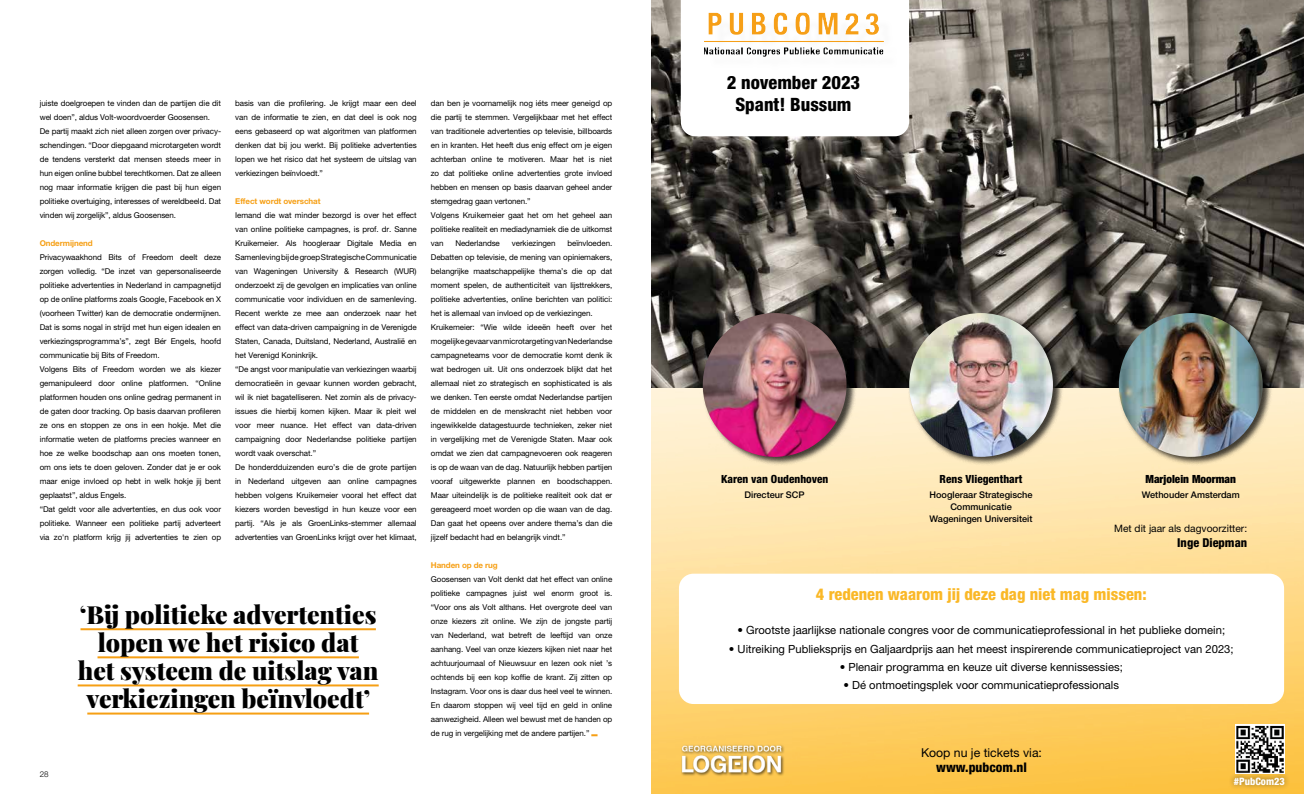
<style>
.page{position:relative;width:1304px;height:794px;background:#fff}
.page>*{position:absolute;margin:0;border:0;box-sizing:border-box;transform-origin:0 0}
.t1{font:900 25px/28px "Playfair Display";color:#000;text-align:center}
.t2{font:800 condensed 18.4px/22.1px "Helvetica Neue LT Pro";color:#000;text-align:center}
.t3{font:800 condensed 16.3px "Helvetica Neue LT Pro";color:#fab827}
.t4{font:800 condensed 13.3px "Helvetica Neue LT Pro";color:#000}
.t5{font:12.3px "Helvetica Neue LT Pro";color:#000}
.t6{font:800 condensed 12.3px "Helvetica Neue LT Pro";color:#000}
.t7{font:11.2px "Helvetica Neue LT Pro";color:#000}
.t8{font:800 condensed 11.2px "Helvetica Neue LT Pro";color:#000}
.t9{font:900 condensed 11.2px "Helvetica Neue LT Pro";color:#000}
.t10{font:10.2px "Helvetica Neue LT Pro";color:#000}
.t11{font:800 condensed 10.2px "Helvetica Neue LT Pro";color:#fff}
.t12{font:500 9.2px/12.3px "Helvetica Neue LT Pro";color:#000;text-align:center}
.t13{font:8px/14px "Helvetica Neue LT Pro";letter-spacing:-.01em;color:#000}
.t14{font:700 8px "Helvetica Neue LT Pro";letter-spacing:-.01em;color:#f69f14}
.t15{font:300 8px "Helvetica Neue LT Pro";color:#000}
</style>
<div class="page">
<hr style="left:78px;top:684px;width:301px;height:2px;background:#f69f14">
<hr style="left:87px;top:712px;width:282px;height:2px;background:#f69f14">
<hr style="left:81px;top:628px;width:295px;height:2px;background:#f69f14">
<hr style="left:98px;top:656px;width:261px;height:2px;background:#f69f14">
<img style="left:652px;top:387px;width:652px;height:407px">
<img style="left:652px;top:0;width:652px;height:387px">
<img style="left:1236px;top:724px;width:49px;height:47px">
<div style="left:681px;top:744px;width:104px;height:32px;background:#000;opacity:.6"></div>
<img style="left:679px;top:743px;width:104px;height:30px">
<div style="left:1228px;top:771px;width:62px;height:20px;background:#000;opacity:.5"></div>
<svg style="left:681px;top:0;width:228px;height:136px"></svg>
<div style="left:710px;top:19px;width:188px;height:51px;background:#fdfdfd"></div>
<img style="left:704px;top:11px;width:182px;height:45px">
<div style="left:702px;top:310px;width:155px;height:156px;background:#000;opacity:.75"></div>
<img style="left:701px;top:313px;width:147px;height:145px">
<div style="left:908px;top:311px;width:156px;height:155px;background:#000;opacity:.75"></div>
<img style="left:909px;top:313px;width:144px;height:144px;border-radius:72px">
<div style="left:1118px;top:311px;width:155px;height:155px;background:#000;opacity:.75"></div>
<img style="left:1119px;top:313px;width:144px;height:144px;border-radius:72px">
<div style="left:679px;top:573px;width:605px;height:131px;background:#fff;border-radius:14px"></div>
<svg style="left:591px;top:734px;width:7px;height:2px"></svg>
<p class="t13" style="left:40px;top:96px;width:183px">juiste doelgroepen te vinden dan de partijen die dit wel doen”, aldus Volt-woordvoerder Goosensen.<br>De partij maakt zich niet alleen zorgen over privacy&shy;schendingen. “Door diepgaand microtargeten wordt de tendens versterkt dat mensen steeds meer in hun eigen online bubbel terechtkomen. Dat ze alleen nog maar informatie krijgen die past bij hun eigen politieke overtuiging, interesses of wereldbeeld. Dat vinden wij zorgelijk”, aldus Goosensen.</p>
<p class="t14" style="left:40px;top:238px;width:55px">Ondermijnend</p>
<p class="t13" style="left:40px;top:250px;width:183px">Privacywaakhond Bits of Freedom deelt deze zorgen volledig. “De inzet van gepersonaliseerde politieke advertenties in Nederland in campagnetijd op de online platforms zoals Google, Facebook en X (voorheen Twitter) kan de democratie ondermijnen.<br>Dat is soms nogal in strijd met hun eigen idealen en verkiezingsprogramma’s”, zegt Bér Engels, hoofd communicatie bij Bits of Freedom.<br>Volgens Bits of Freedom worden we als kiezer gemanipuleerd door online platformen. “Online platformen houden ons online gedrag permanent in de gaten door tracking. Op basis daarvan profileren ze ons en stoppen ze ons in een hokje. Met die informatie weten de platforms precies wanneer en hoe ze welke boodschap aan ons moeten tonen, om ons iets te doen geloven. Zonder dat je er ook maar enige invloed op hebt in welk hokje jij bent geplaatst”, aldus Engels.<br>“Dat geldt voor alle advertenties, en dus ook voor politieke. Wanneer een politieke partij adverteert via zo'n platform krijg jij advertenties te zien op</p>
<p class="t13" style="left:235px;top:96px;width:183px;text-align:justify">basis van die profilering. Je krijgt maar een deel van de informatie te zien, en dat deel is ook nog eens gebaseerd op wat algoritmen van platformen denken dat bij jou werkt. Bij politieke advertenties lopen we het risico dat het systeem de uitslag van verkiezingen beïnvloedt.”</p>
<p class="t14" style="left:235px;top:196px;width:87px">Effect wordt overschat</p>
<p class="t13" style="left:235px;top:208px;width:183px">Iemand die wat minder bezorgd is over het effect van online politieke campagnes, is prof. dr. Sanne Kruikemeier. Als hoogleraar Digitale Media en Samenleving bij de groep Strategische Communicatie van Wageningen University &amp; Research (WUR) onderzoekt zij de gevolgen en implicaties van online communicatie voor individuen en de samenleving.<br>Recent werkte ze mee aan onderzoek naar het effect van data-driven campaigning in de Verenigde Staten, Canada, Duitsland, Nederland, Australië en het Verenigd Koninkrijk.<br>“De angst voor manipulatie van verkiezingen waarbij democratieën in gevaar kunnen worden gebracht, wil ik niet bagatelliseren. Net zomin als de privacy&shy;issues die hierbij komen kijken. Maar ik pleit wel voor meer nuance. Het effect van data-driven campaigning door Nederlandse politieke partijen wordt vaak overschat.”<br>De honderdduizenden euro’s die de grote partijen in Nederland uitgeven aan online campagnes hebben volgens Kruikemeier vooral het effect dat kiezers worden bevestigd in hun keuze voor een partij. “Als je als GroenLinks-stemmer allemaal advertenties van GroenLinks krijgt over het klimaat,</p>
<p class="t15" style="left:40px;top:769px;width:10px">28</p>
<h1 class="t1" style="left:78px;top:598px;width:302px">‘Bij politieke advertenties lopen we het risico dat het systeem de uitslag van verkiezingen beïnvloedt’</h1>
<p class="t13" style="left:431px;top:96px;width:183px">dan ben je voornamelijk nog iéts meer geneigd op die partij te stemmen. Vergelijkbaar met het effect van traditionele advertenties op televisie, billboards en in kranten. Het heeft dus enig effect om je eigen achterban online te motiveren. Maar het is niet zo dat politieke online advertenties grote invloed hebben en mensen op basis daarvan geheel ander stemgedrag gaan vertonen.”<br>Volgens Kruikemeier gaat het om het geheel aan politieke realiteit en mediadynamiek die de uitkomst van</p>
<p class="t13" style="left:431px;top:236px;width:183px;text-indent:137px">beïnvloeden.<br>Debatten op televisie, de mening van opiniemakers, belangrijke maatschappelijke thema’s die op dat moment spelen, de authenticiteit van lijsttrekkers, politieke advertenties, online berichten van politici: het is allemaal van invloed op de verkiezingen.<br>Kruikemeier: “Wie wilde ideeën heeft over het mogelijke gevaar van microtargeting van Nederlandse campagneteams voor de democratie komt denk ik wat bedrogen uit. Uit ons onderzoek blijkt dat het allemaal niet zo strategisch en sophisticated is als we denken. Ten eerste omdat Nederlandse partijen de middelen en de menskracht niet hebben voor ingewikkelde datagestuurde technieken, zeker niet in vergelijking met de Verenigde Staten. Maar ook omdat we zien dat campagnevoeren ook reageren is op de waan van de dag. Natuurlijk hebben partijen vooraf uitgewerkte plannen en boodschappen.<br>Maar uiteindelijk is de politieke realiteit ook dat er gereageerd moet worden op die waan van de dag.<br>Dan gaat het opeens over andere thema’s dan die jijzelf bedacht had en belangrijk vindt.”</p>
<p class="t14" style="left:431px;top:560px;width:68px">Handen op de rug</p>
<p class="t13" style="left:431px;top:572px;width:183px;text-align:justify">Goosensen van Volt denkt dat het effect van online politieke campagnes juist wel enorm groot is. “Voor ons als Volt althans. Het overgrote deel van onze kiezers zit online. We zijn de jongste partij van Nederland, wat betreft de leeftijd van onze aanhang. Veel van onze kiezers kijken niet naar het achtuurjournaal of Nieuwsuur en lezen ook niet ’s ochtends bij een kop koffie de krant. Zij zitten op Instagram. Voor ons is daar dus heel veel te winnen.<br>En daarom stoppen wij veel tijd en geld in online aanwezigheid. Alleen wel bewust met de handen op de rug in vergelijking met de andere partijen.”</p>
<p class="t13" style="left:455px;top:236px;width:46px">Nederlandse</p>
<p class="t13" style="left:512px;top:236px;width:45px">verkiezingen</p>
<h2 class="t2" style="left:727px;top:71px;width:135px">2 november 2023<br>Spant! Bussum</h2>
<h3 class="t8" style="left:721px;top:471px;width:109px">Karen van Oudenhoven</h3>
<p class="t12" style="left:745px;top:488px;width:62px">Directeur SCP</p>
<h3 class="t8" style="left:940px;top:471px;width:84px">Rens Vliegenthart</h3>
<p class="t12" style="left:930px;top:488px;width:105px">Hoogleraar Strategische<br>Communicatie<br>Wageningen Universiteit</p>
<h3 class="t9" style="left:1145px;top:471px;width:92px">Marjolein Moorman</h3>
<p class="t12" style="left:1142px;top:488px;width:100px">Wethouder Amsterdam</p>
<p class="t10" style="left:1114px;top:523px;width:134px">Met dit jaar als dagvoorzitter:</p>
<h3 class="t6" style="left:1177px;top:535px;width:71px">Inge Diepman</h3>
<h3 class="t3" style="left:816px;top:584px;width:332px">4 redenen waarom jij deze dag niet mag missen:</h3>
<h3 class="t7" style="left:737px;top:623px;width:489px">• Grootste jaarlijkse nationale congres voor de communicatieprofessional in het publieke domein;</h3>
<h3 class="t7" style="left:729px;top:642px;width:506px">• Uitreiking Publieksprijs en Galjaardprijs aan het meest inspirerende communicatieproject van 2023;</h3>
<h3 class="t7" style="left:840px;top:660px;width:285px">• Plenair programma en keuze uit diverse kennissessies;</h3>
<h3 class="t7" style="left:843px;top:679px;width:277px">• Dé ontmoetingsplek voor communicatieprofessionals</h3>
<h3 class="t5" style="left:921px;top:745px;width:123px">Koop nu je tickets via:</h3>
<h3 class="t4" style="left:936px;top:759px;width:92px">www.pubcom.nl</h3>
<p class="t11" style="left:1234px;top:774px;width:52px">#PubCom23</p>
</div>
